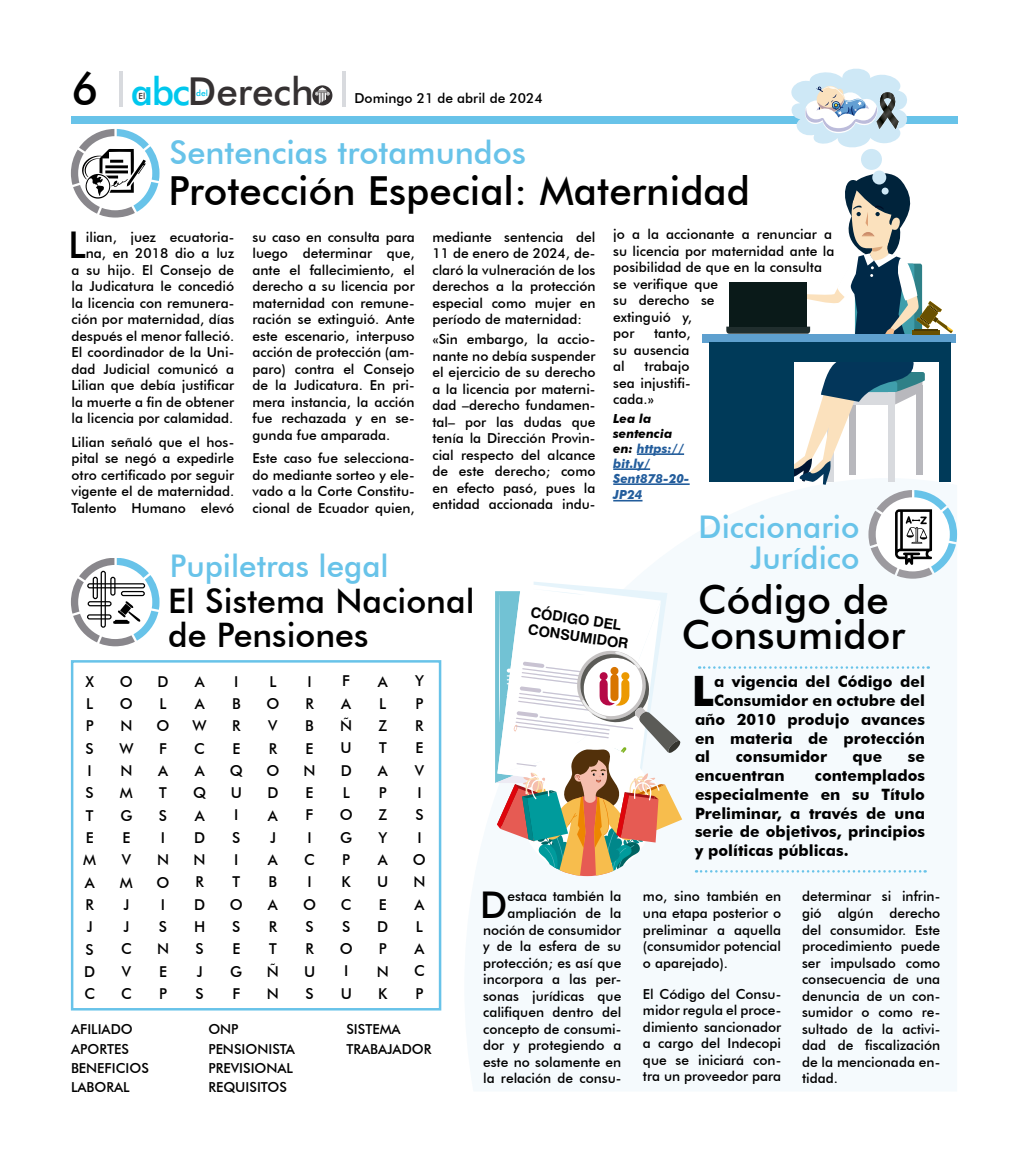
<style>
.page{position:relative;width:1028px;height:1163px;background:#fff}
.page>*{position:absolute;margin:0;border:0;box-sizing:border-box;transform-origin:0 0}
.t1{font:700 41.88px "Futura BT";color:#000}
.t2{font:500 40px/35px "Futura BT";color:#000;text-align:center}
.t3{font:500 38.62px "Futura BT";color:#353132}
.t4{font:500 36.88px "Futura BT";color:#000}
.t5{font:500 33.75px/33.8px "Futura BT";color:#000}
.t6{font:500 32.5px "Futura BT";color:#68c3e9}
.t7{font:500 31.25px/31.2px "Futura BT";color:#68c3e9;text-align:right}
.t8{font:700 15.62px/18.8px "Futura BT";color:#000;text-align:justify}
.t9{font:500 15px/22.2px "Futura BT";color:#000}
.t10{font:700 14.38px/17.2px "Swiss 721 BT";color:#000}
.t11{font:500 13.75px/16.5px "Futura BT";color:#000;text-align:justify}
.t12{font:italic 700 12.5px/15px "Futura BT";color:#235d9c}
.t13{font:500 8.5px "Futura BT";color:#00c7ed}
.t14{font:500 8.5px "Futura BT";color:#353132}
.s1{font-size:45px;color:#000}
.s2{color:#00c7ed}
.s3{color:#000}
</style>
<div class="page">
<div style="left:71px;top:116px;width:886px;height:8px;background:#68c3e9"></div>
<hr style="left:120px;top:71px;width:3px;height:35px;background:#d8dade">
<hr style="left:343px;top:71px;width:3px;height:35px;background:#d8dade">
<svg style="left:312px;top:85px;width:20px;height:20px"></svg>
<div style="left:71px;top:660px;width:370px;height:350px;border:2px solid #68c3e9"></div>
<svg style="left:71px;top:129px;width:88px;height:88px"></svg>
<svg style="left:71px;top:558px;width:88px;height:88px"></svg>
<div style="left:93px;top:576px;width:5px;height:23px;border:1px solid #000;border-radius:2px"></div>
<div style="left:87px;top:583px;width:58px;height:5px;border:1px solid #000;border-radius:2px"></div>
<div style="left:88px;top:601px;width:24px;height:5px;border:1px solid #000;border-radius:2px"></div>
<div style="left:101px;top:570px;width:5px;height:57px;border:1px solid #000;border-radius:2px"></div>
<div style="left:87px;top:614px;width:25px;height:5px;border:1px solid #000;border-radius:2px"></div>
<div style="left:110px;top:576px;width:5px;height:19px;border:1px solid #000;border-radius:2px"></div>
<div style="left:121px;top:591px;width:24px;height:5px;border:1px solid #000;border-radius:2px"></div>
<hr style="left:637px;top:453px;width:47px;height:2px;background:#235d9c">
<hr style="left:613px;top:468px;width:37px;height:2px;background:#235d9c">
<svg style="left:699px;top:666px;width:229px;height:2px"></svg>
<svg style="left:696px;top:870px;width:229px;height:2px"></svg>
<div style="left:702px;top:334px;width:254px;height:8px;background:#5ea0cf"></div>
<div style="left:709px;top:342px;width:84px;height:140px;background:#003a59"></div>
<svg style="left:726px;top:68px;width:231px;height:510px"></svg>
<svg style="left:495px;top:582px;width:187px;height:294px"></svg>
<h3 class="t3" style="left:71px;top:68px;width:244px"><span class="s1">6</span> <span class="s2">abc</span>Derech</h3>
<p class="t14" style="left:138px;top:90px;width:8px">El</p>
<p class="t13" style="left:196px;top:88px;width:13px">del</p>
<p class="t11" style="left:354px;top:90px;width:190px">Domingo 21 de abril de 2024</p>
<h3 class="t6" style="left:170px;top:132px;width:358px">Sentencias trotamundos</h3>
<h2 class="t2" style="left:169px;top:172px;width:583px">Protección Especial: Maternidad</h2>
<p class="t11" style="left:613px;top:226px;width:223px;text-align:left">jo a la accionante a renunciar a su licencia por maternidad ante la posibilidad de que en la consulta se verifique que<br>su derecho se<br>extinguió y,<br>por</p>
<p class="t11" style="left:71px;top:228px;width:164px;text-align:right">ilian, juez ecuatoria&shy;na, en 2018 dio a luz<br>a su hijo. El Consejo de la Judicatura le concedió la licencia con remunera&shy;ción por maternidad, días después el menor falleció.<br>El coordinador de la Uni&shy;dad Judicial comunicó a<br>Lilian que debía justificar la muerte a fin de obtener la licencia por calamidad.</p>
<p class="t11" style="left:71px;top:433px;width:164px">Lilian señaló que el hos&shy;pital se negó a expedirle otro certificado por seguir vigente el de maternidad.<br>Talento Humano elevó</p>
<p class="t11" style="left:252px;top:228px;width:164px">su caso en consulta para luego determinar que, ante el fallecimiento, el derecho a su licencia por maternidad con remune&shy;ración se extinguió. Ante este escenario, interpuso acción de protección (am&shy;paro) contra el Consejo de la Judicatura. En pri&shy;mera instancia, la acción fue rechazada y en se&shy;gunda fue amparada.</p>
<p class="t11" style="left:252px;top:450px;width:164px">Este caso fue selecciona&shy;do mediante sorteo y ele&shy;vado a la Corte Constitu&shy;cional de Ecuador quien,</p>
<p class="t11" style="left:432px;top:228px;width:164px">mediante sentencia del 11 de enero de 2024, de&shy;claró la vulneración de los derechos a la protección especial como mujer en período de maternidad:</p>
<p class="t11" style="left:432px;top:331px;width:164px">«Sin embargo, la accio&shy;nante no debía suspender el ejercicio de su derecho a la licencia por materni&shy;dad –derecho fundamen&shy;tal– por las dudas que tenía la Dirección Provin&shy;cial respecto del alcance de este derecho; como en efecto pasó, pues la entidad accionada indu-</p>
<h3 class="t4" style="left:68px;top:222px;width:19px">L</h3>
<p class="t11" style="left:613px;top:325px;width:79px;text-indent:41px">tanto, su ausencia al</p>
<p class="t11" style="left:613px;top:358px;width:79px;text-indent:31px">trabajo sea injustifi&shy;cada.»</p>
<p class="t12" style="left:613px;top:410px;width:78px"><span class="s3">Lea la sentencia en:</span> https:// bit.ly/<br>Sent878-20-</p>
<p class="t12" style="left:613px;top:487px;width:31px">JP24</p>
<h3 class="t7" style="left:698px;top:510px;width:162px">Diccionario<br>Jurídico</h3>
<h3 class="t7" style="left:170px;top:550px;width:220px">Pupiletras legal</h3>
<h2 class="t2" style="left:681px;top:581px;width:225px">Código de<br>Consumidor</h2>
<h3 class="t5" style="left:168px;top:583px;width:308px">El Sistema Nacional de Pensiones</h3>
<p class="t10" style="left:532px;top:603px;width:103px;rotate:8deg">CÓDIGO DEL<br>CONSUMIDOR</p>
<p class="t9" style="left:230px;top:670px;width:15px">I<br>B<br>R<br>E<br>Q<br>U<br>I<br>S<br>I<br>T<br>O<br>S<br>E<br>G<br>F</p>
<p class="t9" style="left:303px;top:670px;width:14px">I<br>R<br>B<br>E<br>N<br>E<br>F<br>I<br>C<br>I<br>O<br>S<br>R<br>U<br>S</p>
<p class="t9" style="left:377px;top:669px;width:14px">A<br>L<br>Z<br>T<br>A<br>P<br>Z<br>Y<br>A<br>U<br>E<br>D<br>P<br>N<br>K</p>
<p class="t9" style="left:413px;top:669px;width:14px">Y<br>P<br>R<br>E<br>V<br>I<br>S<br>I<br>O<br>N<br>A<br>L<br>A<br>C<br>P</p>
<p class="t9" style="left:83px;top:670px;width:14px">X<br>L<br>P<br>S<br>I<br>S<br>T<br>E<br>M<br>A<br>R<br>J<br>S<br>D<br>C</p>
<p class="t9" style="left:119px;top:670px;width:16px">O<br>O<br>N<br>W<br>N<br>M<br>G<br>E<br>V<br>M<br>J<br>J<br>C<br>V<br>C</p>
<p class="t9" style="left:156px;top:670px;width:14px">D<br>L<br>O<br>F<br>A<br>T<br>S<br>I<br>N<br>O<br>I<br>S<br>N<br>E<br>P</p>
<p class="t9" style="left:193px;top:670px;width:16px">A<br>A<br>W<br>C<br>A<br>Q<br>A<br>D<br>N<br>R<br>D<br>H<br>S<br>J<br>S</p>
<p class="t9" style="left:266px;top:670px;width:14px">L<br>O<br>V<br>R<br>O<br>D<br>A<br>J<br>A<br>B<br>A<br>R<br>T<br>Ñ<br>N</p>
<p class="t9" style="left:340px;top:669px;width:14px">F<br>A<br>Ñ<br>U<br>D<br>L<br>O<br>G<br>P<br>K<br>C<br>S<br>O<br>I<br>U</p>
<p class="t11" style="left:71px;top:1019px;width:79px;line-height:19.2px;text-align:left">AFILIADO<br>APORTES<br>BENEFICIOS<br>LABORAL</p>
<p class="t11" style="left:208px;top:1019px;width:88px;line-height:19.2px;text-align:left">ONP<br>PENSIONISTA<br>PREVISIONAL<br>REQUISITOS</p>
<p class="t11" style="left:346px;top:1019px;width:87px;line-height:19.2px">SISTEMA<br>TRABAJADOR</p>
<p class="t11" style="left:483px;top:888px;width:140px;text-align:right">estaca también la ampliación de la noción de consumidor y de la esfera de su protección; es así que incorpora a las per&shy;sonas jurídicas que califiquen dentro del concepto de consumi&shy;dor y protegiendo a este no solamente en la relación de consu-</p>
<h3 class="t4" style="left:480px;top:882px;width:29px">D</h3>
<h1 class="t1" style="left:692px;top:665px;width:24px">L</h1>
<p class="t8" style="left:714px;top:672px;width:212px">a vigencia del Código del</p>
<p class="t8" style="left:714px;top:691px;width:212px">Consumidor en octubre del</p>
<p class="t8" style="left:695px;top:709px;width:231px">año 2010 produjo avances</p>
<p class="t8" style="left:695px;top:728px;width:231px">en materia de protección</p>
<p class="t8" style="left:695px;top:747px;width:17px">al</p>
<p class="t8" style="left:735px;top:747px;width:93px">consumidor</p>
<p class="t8" style="left:852px;top:747px;width:31px">que</p>
<p class="t8" style="left:907px;top:747px;width:19px">se</p>
<p class="t8" style="left:695px;top:766px;width:91px">encuentran</p>
<p class="t8" style="left:695px;top:766px;width:231px;text-indent:120px">contemplados especialmente en su Título Preliminar, a través de una serie de objetivos, principios y políticas públicas.</p>
<p class="t11" style="left:802px;top:888px;width:140px">determinar si infrin&shy;gió algún derecho del consumidor. Este procedimiento puede ser impulsado como consecuencia de una denuncia de un con&shy;sumidor o como re&shy;sultado de la activi&shy;dad de fiscalización de la mencionada en&shy;tidad.</p>
<p class="t11" style="left:643px;top:888px;width:140px">mo, sino también en una etapa posterior o preliminar a aquella (consumidor potencial o aparejado).</p>
<p class="t11" style="left:643px;top:985px;width:140px">El Código del Consu&shy;midor regula el proce&shy;dimiento sancionador a cargo del Indecopi que se iniciará con&shy;tra un proveedor para</p>
</div>
